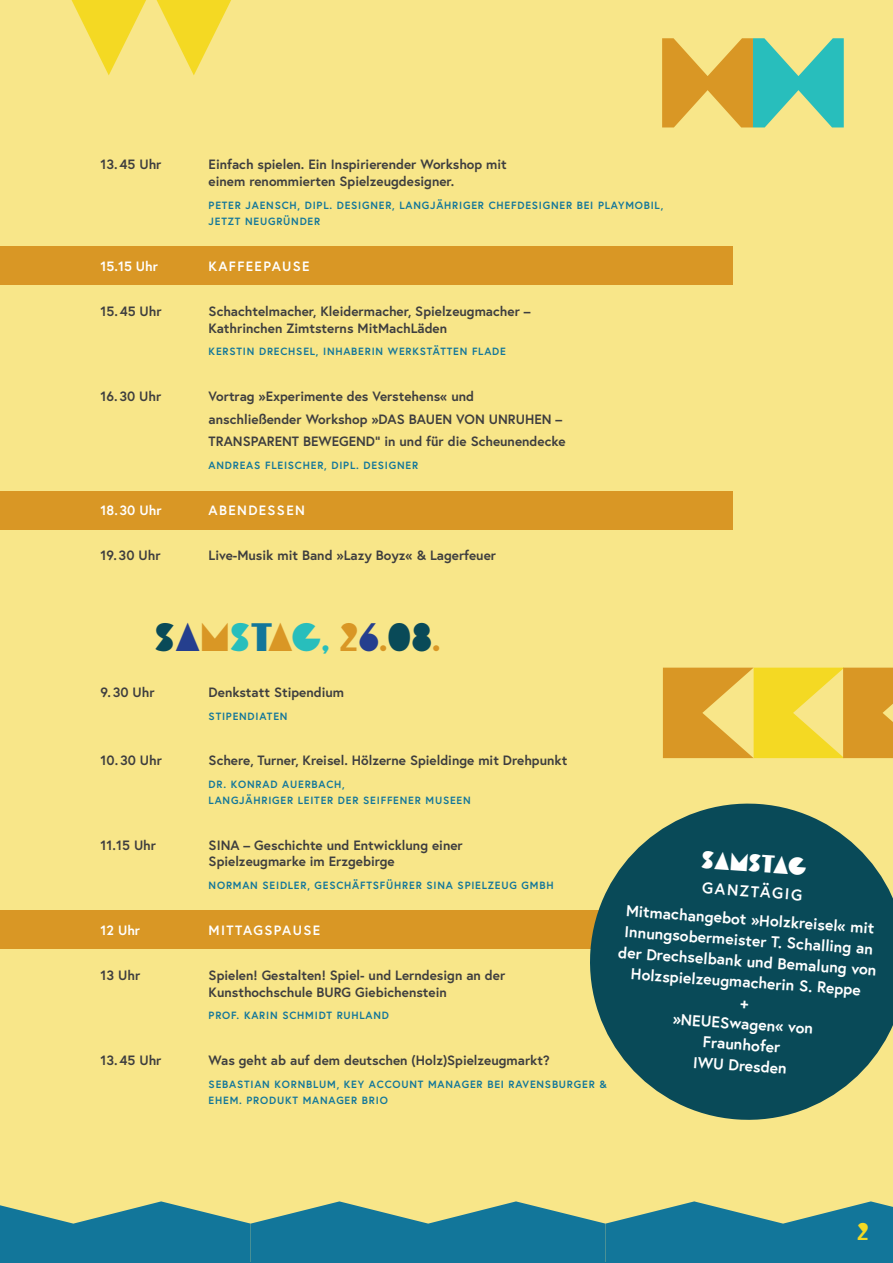
<style>
.page{position:relative;width:893px;height:1263px;background:#f8e689}
.page>*{position:absolute;margin:0;border:0;box-sizing:border-box;transform-origin:0 0}
.t1{font:39px "HWT Mardell";color:#d99725}
.t2{font:24.3px "HWT Mardell";color:#fff}
.t3{font:23.85px "HWT Mardell";color:#f4d923}
.t4{font:700 15.6px/20.9px "Europa";color:#fff;text-align:center}
.t5{font:700 13.5px/16.5px "Europa";color:#3e3e3f}
.t6{font:700 13.5px "Europa";letter-spacing:.1em;color:#fff}
.t7{font:700 10.5px/16.5px "Europa";letter-spacing:.075em;color:#12769a}
.s1{color:#094a58}
.s2{color:#253f8e}
.s3{color:#28bebc}
.s4{color:#12769a}
</style>
<div class="page">
<div style="left:0;top:247px;width:733px;height:38px;background:#d99725"></div>
<div style="left:0;top:491px;width:733px;height:38px;background:#d99725"></div>
<div style="left:0;top:910px;width:733px;height:38px;background:#d99725"></div>
<svg style="left:584px;top:803px;width:309px;height:317px;fill:#094a58"></svg>
<svg style="left:0;top:1201px;width:893px;height:62px"></svg>
<svg style="left:662px;top:38px;width:182px;height:89px"></svg>
<svg style="left:72px;top:0;width:74px;height:75px"></svg>
<svg style="left:157px;top:0;width:74px;height:75px"></svg>
<svg style="left:663px;top:668px;width:230px;height:90px"></svg>
<p class="t5" style="left:101px;top:156px;width:62px">13.45 Uhr</p>
<p class="t5" style="left:209px;top:156px;width:300px">Einfach spielen. Ein Inspirierender Workshop mit einem renommierten Spielzeugdesigner.</p>
<p class="t7" style="left:209px;top:196px;width:456px">PETER JAENSCH, DIPL. DESIGNER, LANGJÄHRIGER CHEFDESIGNER BEI PLAYMOBIL,<br>JETZT NEUGRÜNDER</p>
<p class="t6" style="left:101px;top:257px;width:59px">15.15 Uhr</p>
<p class="t6" style="left:209px;top:257px;width:102px">KAFFEEPAUSE</p>
<p class="t5" style="left:101px;top:303px;width:63px">15.45 Uhr</p>
<p class="t5" style="left:209px;top:303px;width:323px">Schachtelmacher, Kleidermacher, Spielzeugmacher –<br>Kathrinchen Zimtsterns MitMachLäden</p>
<p class="t7" style="left:209px;top:343px;width:299px">KERSTIN DRECHSEL, INHABERIN WERKSTÄTTEN FLADE</p>
<p class="t5" style="left:101px;top:388px;width:62px">16.30 Uhr</p>
<p class="t5" style="left:209px;top:384px;width:358px;line-height:22.8px">Vortrag »Experimente des Verstehens« und anschließender Workshop »DAS BAUEN VON UNRUHEN –<br>TRANSPARENT BEWEGEND“ in und für die Scheunendecke</p>
<p class="t7" style="left:209px;top:457px;width:211px">ANDREAS FLEISCHER, DIPL. DESIGNER</p>
<p class="t6" style="left:101px;top:501px;width:62px">18.30 Uhr</p>
<p class="t6" style="left:209px;top:501px;width:98px">ABENDESSEN</p>
<p class="t5" style="left:101px;top:547px;width:61px">19.30 Uhr</p>
<p class="t5" style="left:209px;top:547px;width:289px">Live-Musik mit Band »Lazy Boyz« &amp; Lagerfeuer</p>
<h1 class="t1" style="left:155px;top:620px;width:287px"><span class="s1">S</span><span class="s2">A</span>M<span class="s3">S</span><span class="s4">T</span>A<span class="s3">G,</span> 2<span class="s2">6</span>.<span class="s1">08</span>.</h1>
<p class="t5" style="left:101px;top:683px;width:55px">9.30 Uhr</p>
<p class="t5" style="left:209px;top:683px;width:137px">Denkstatt Stipendium</p>
<p class="t7" style="left:209px;top:707px;width:80px">STIPENDIATEN</p>
<p class="t5" style="left:101px;top:752px;width:63px">10.30 Uhr</p>
<p class="t5" style="left:209px;top:752px;width:360px">Schere, Turner, Kreisel. Hölzerne Spieldinge mit Drehpunkt</p>
<p class="t7" style="left:209px;top:775px;width:264px">DR. KONRAD AUERBACH,<br>LANGJÄHRIGER LEITER DER SEIFFENER MUSEEN</p>
<p class="t5" style="left:101px;top:836px;width:57px">11.15 Uhr</p>
<p class="t5" style="left:209px;top:836px;width:256px">SINA – Geschichte und Entwicklung einer<br>Spielzeugmarke im Erzgebirge</p>
<p class="t7" style="left:209px;top:877px;width:346px">NORMAN SEIDLER, GESCHÄFTSFÜHRER SINA SPIELZEUG GMBH</p>
<p class="t6" style="left:101px;top:921px;width:41px">12 Uhr</p>
<p class="t6" style="left:209px;top:921px;width:113px">MITTAGSPAUSE</p>
<p class="t5" style="left:101px;top:967px;width:41px">13 Uhr</p>
<p class="t5" style="left:209px;top:967px;width:298px">Spielen! Gestalten! Spiel- und Lerndesign an der<br>Kunsthochschule BURG Giebichenstein</p>
<p class="t7" style="left:209px;top:1007px;width:182px">PROF. KARIN SCHMIDT RUHLAND</p>
<p class="t5" style="left:101px;top:1051px;width:62px">13.45 Uhr</p>
<p class="t5" style="left:209px;top:1051px;width:343px">Was geht ab auf dem deutschen (Holz)Spielzeugmarkt?</p>
<p class="t7" style="left:209px;top:1075px;width:400px">SEBASTIAN KORNBLUM, KEY ACCOUNT MANAGER BEI RAVENSBURGER &amp;<br>EHEM. PRODUKT MANAGER BRIO</p>
<h2 class="t2" style="left:702px;top:849px;width:107px;rotate:4deg">SAMSTAG</h2>
<p class="t4" style="left:629px;top:868px;width:250px;line-height:28.2px;rotate:4deg">GANZTÄGIG<br>Mitmachangebot »Holzkreisel« mit</p>
<p class="t4" style="left:620px;top:920px;width:260px;rotate:4deg">Innungsobermeister T. Schalling an der Drechselbank und Bemalung von<br>Holzspielzeugmacherin S. Reppe<br>+<br>»NEUESwagen« von<br>Fraunhofer<br>IWU Dresden</p>
<h3 class="t3" style="left:857px;top:1220px;width:13px">2</h3>
</div>
